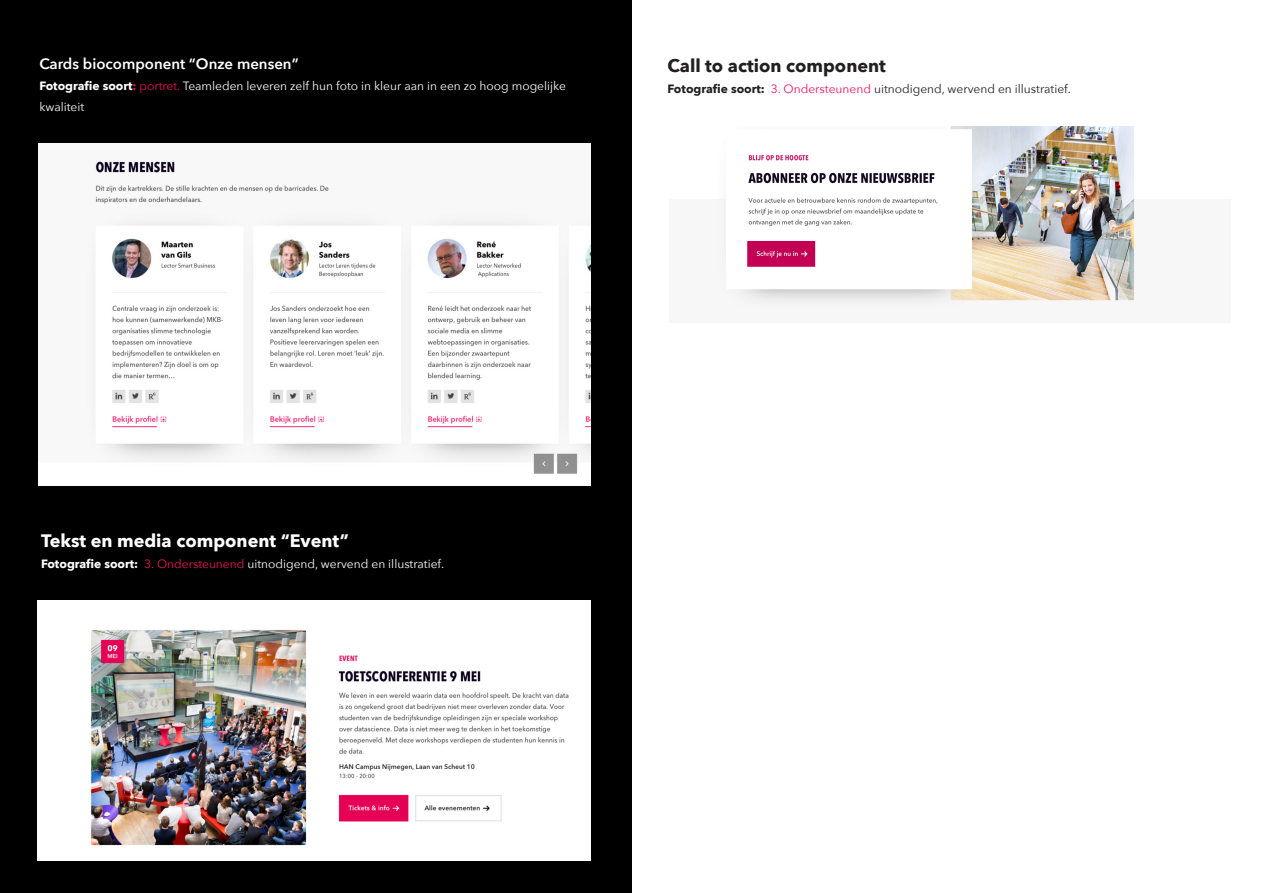
<style>
.page{position:relative;width:1263px;height:893px;background:#fff}
.page>*{position:absolute;margin:0;border:0;box-sizing:border-box;transform-origin:0 0}
.t1{font:700 18px "Avenir Next";color:#fff}
.t2{font:700 18px "Avenir Next";color:#231f20}
.t3{font:600 15px "Avenir Next";color:#fff}
.t4{font:12px/21px "Avenir Next";color:#fff}
.t5{font:12px "Avenir Next";color:#231f20}
.s1{font-weight:700}
.s2{font-weight:700;color:#ed115e}
.s3{color:#ed115e}
.s4{color:#231f20}
.s5{color:#ed165f}
</style>
<div class="page">
<div style="left:0;top:0;width:631px;height:893px;background:#000"></div>
<img style="left:38px;top:144px;width:552px;height:341px">
<img style="left:38px;top:600px;width:552px;height:261px">
<img style="left:721px;top:126px;width:414px;height:180px">
<p class="t3" style="left:39px;top:51px;width:261px">Cards biocomponent “Onze mensen”</p>
<p class="t4" style="left:39px;top:75px;width:528px"><span class="s1">Fotografie soort</span><span class="s2">:</span> <span class="s3">portret.</span> Teamleden leveren zelf hun foto in kleur aan in een zo hoog mogelijke kwaliteit<span class="s4">.</span></p>
<h1 class="t2" style="left:668px;top:50px;width:220px">Call to action component</h1>
<p class="t5" style="left:668px;top:79px;width:405px"><span class="s1">Fotografie soort:</span> <span class="s5">3. Ondersteunend</span> uitnodigend, wervend en illustratief.</p>
<h1 class="t1" style="left:41px;top:525px;width:309px">Tekst en media component “Event”</h1>
<p class="t4" style="left:41px;top:553px;width:405px"><span class="s1">Fotografie soort:</span> <span class="s5">3. Ondersteunend</span> uitnodigend, wervend en illustratief.</p>
</div>
